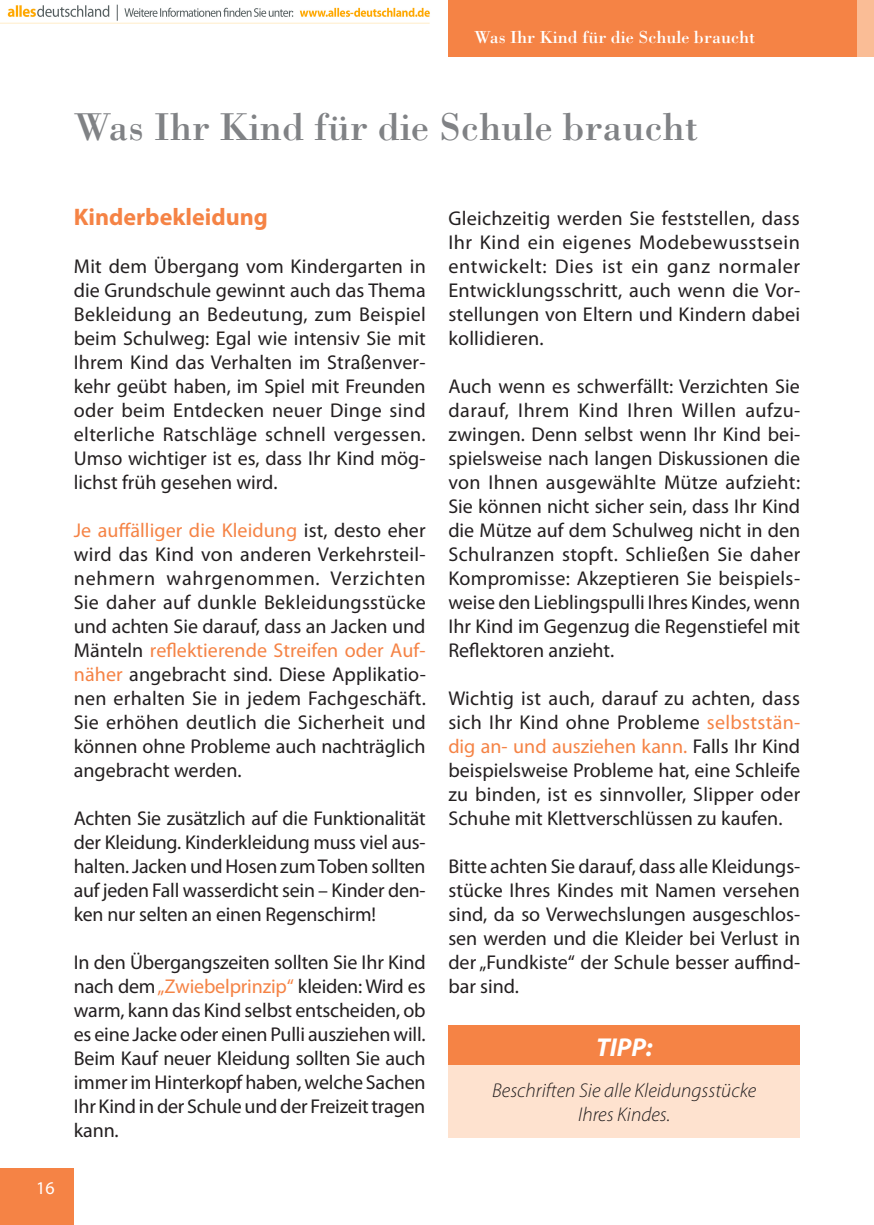
<style>
.page{position:relative;width:874px;height:1225px;background:#fff}
.page>*{position:absolute;margin:0;border:0;box-sizing:border-box;transform-origin:0 0}
.t1{font:40px "Bodoni Std";color:#808285}
.t2{font:italic 700 26px "Myriad Pro";color:#fff}
.t3{font:700 24px "Myriad Pro";color:#f58345}
.t4{font:20px/24px "Myriad Pro";color:#231f20;text-align:justify}
.t5{font:italic 300 20px/24px "Myriad Pro";color:#231f20;text-align:center}
.t6{font:18px "Bodoni Std";color:#fff}
.t7{font:18px "Myriad Pro";color:#fff}
.s1{color:#f58345}
</style>
<div class="page">
<div style="left:0;top:1168px;width:74px;height:57px;background:#f58345"></div>
<div style="left:448px;top:0;width:408px;height:57px;background:#f58345"></div>
<div style="left:856px;top:0;width:17px;height:57px;background:#fabd96"></div>
<div style="left:448px;top:1025px;width:351px;height:40px;background:#f58345"></div>
<div style="left:448px;top:1065px;width:351px;height:72px;background:#fee2cf"></div>
<img style="left:0;top:4px;width:430px;height:19px">
<p class="t6" style="left:474px;top:26px;width:282px">Was Ihr Kind für die Schule braucht</p>
<h1 class="t1" style="left:74px;top:102px;width:625px">Was Ihr Kind für die Schule braucht</h1>
<p class="t7" style="left:36px;top:1178px;width:20px">1 6</p>
<p class="t3" style="left:74px;top:203px;width:196px">Kinderbekleidung</p>
<p class="t4" style="left:74px;top:254px;width:353px">Mit dem Übergang vom Kindergarten in die Grundschule gewinnt auch das Thema Bekleidung an Bedeutung, zum Beispiel beim Schulweg: Egal wie intensiv Sie mit Ihrem Kind das Verhalten im Straßenver&shy;kehr geübt haben, im Spiel mit Freunden oder beim Entdecken neuer Dinge sind elterliche Ratschläge schnell vergessen.<br>Umso wichtiger ist es, dass Ihr Kind mög&shy;lichst früh gesehen wird.</p>
<p class="t4" style="left:74px;top:518px;width:353px"><span class="s1">Je auffälliger die Kleidung</span> ist, desto eher wird das Kind von anderen Verkehrsteil&shy;nehmern wahrgenommen. Verzichten Sie daher auf dunkle Bekleidungsstücke und achten Sie darauf, dass an Jacken und Mänteln <span class="s1">reflektierende Streifen oder Auf&shy;näher</span> angebracht sind. Diese Applikatio&shy;nen erhalten Sie in jedem Fachgeschäft.<br>Sie erhöhen deutlich die Sicherheit und können ohne Probleme auch nachträglich angebracht werden.</p>
<p class="t4" style="left:74px;top:806px;width:353px">Achten Sie zusätzlich auf die Funktionalität der Kleidung. Kinderkleidung muss viel aus&shy;halten. Jacken und Hosen zum Toben sollten auf jeden Fall wasserdicht sein – Kinder den&shy;ken nur selten an einen Regenschirm!</p>
<p class="t4" style="left:74px;top:950px;width:353px">In den Übergangszeiten sollten Sie Ihr Kind nach dem <span class="s1">„Zwiebelprinzip“</span> kleiden: Wird es warm, kann das Kind selbst entscheiden, ob es eine Jacke oder einen Pulli ausziehen will.<br>Beim Kauf neuer Kleidung sollten Sie auch immer im Hinterkopf haben, welche Sachen Ihr Kind in der Schule und der Freizeit tragen kann.</p>
<p class="t4" style="left:448px;top:206px;width:353px">Gleichzeitig werden Sie feststellen, dass Ihr Kind ein eigenes Modebewusstsein entwickelt: Dies ist ein ganz normaler Entwicklungsschritt, auch wenn die Vor&shy;stellungen von Eltern und Kindern dabei kollidieren.</p>
<p class="t4" style="left:448px;top:374px;width:353px">Auch wenn es schwerfällt: Verzichten Sie darauf, Ihrem Kind Ihren Willen aufzu&shy;zwingen. Denn selbst wenn Ihr Kind bei&shy;spielsweise nach langen Diskussionen die von Ihnen ausgewählte Mütze aufzieht:<br>Sie können nicht sicher sein, dass Ihr Kind die Mütze auf dem Schulweg nicht in den Schulranzen stopft. Schließen Sie daher Kompromisse: Akzeptieren Sie beispiels&shy;weise den Lieblingspulli Ihres Kindes, wenn Ihr Kind im Gegenzug die Regenstiefel mit Reflektoren anzieht.</p>
<p class="t4" style="left:448px;top:686px;width:353px">Wichtig ist auch, darauf zu achten, dass sich Ihr Kind ohne Probleme <span class="s1">selbststän&shy;dig an- und ausziehen kann.</span> Falls Ihr Kind beispielsweise Probleme hat, eine Schleife zu binden, ist es sinnvoller, Slipper oder Schuhe mit Klettverschlüssen zu kaufen.</p>
<p class="t4" style="left:448px;top:854px;width:353px">Bitte achten Sie darauf, dass alle Kleidungs&shy;stücke Ihres Kindes mit Namen versehen sind, da so Verwechslungen ausgeschlos&shy;sen werden und die Kleider bei Verlust in der „Fundkiste“ der Schule besser auffind&shy;bar sind.</p>
<h2 class="t2" style="left:595px;top:1033px;width:58px">TIPP:</h2>
<p class="t5" style="left:492px;top:1078px;width:265px">Beschriften Sie alle Kleidungsstücke<br>Ihres Kindes.</p>
</div>
